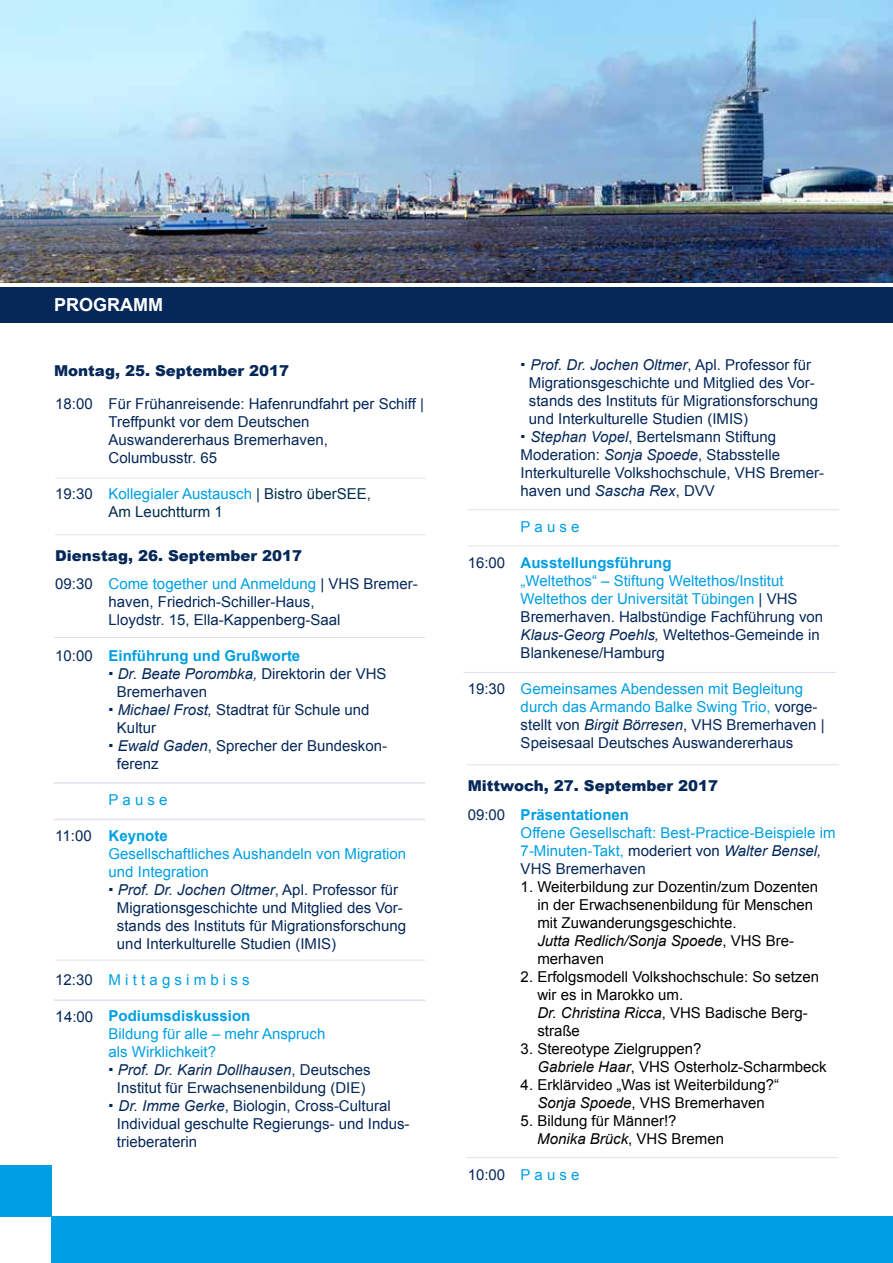
<style>
.page{position:relative;width:893px;height:1263px;background:#fff}
.page>*{position:absolute;margin:0;border:0;box-sizing:border-box;transform-origin:0 0}
.t1{font:700 18px "Arial";color:#fff}
.t2{font:15px/18px "Arial";color:#052859}
.t3{font:15px/18px "Arial";color:#000}
.t4{font:15px/18px "Arial";color:#009fe3}
.t5{font:italic 15px "Arial";color:#052859}
.t6{font:700 15px "Arial";color:#009fe3}
.t7{font:900 15px "Arial";color:#052859}
.t8{font:15px/18px "Arial";color:#002d4b}
.s1{color:#009fe3}
.s2{font-size:15.75px}
.s3{font-weight:900;font-style:normal}
.s4{font-style:normal}
.s5{font-weight:900}
.s6{font-style:italic}
.s7{color:#052859}
.s8{font-style:italic;color:#052859}
</style>
<div class="page">
<img style="left:0;top:0;width:893px;height:282px">
<hr style="left:466px;top:1157px;width:373px;height:1px;background:#dee2eb">
<hr style="left:463px;top:672px;width:373px;height:1px;background:#dee2eb">
<hr style="left:466px;top:764px;width:373px;height:1px;background:#dee2eb">
<hr style="left:55px;top:478px;width:370px;height:1px;background:#dee2eb">
<hr style="left:55px;top:534px;width:370px;height:1px;background:#dee2eb">
<hr style="left:54px;top:637px;width:371px;height:1px;background:#dee2eb">
<hr style="left:54px;top:819px;width:371px;height:1px;background:#dee2eb">
<hr style="left:54px;top:782px;width:371px;height:2px;background:#dee2eb">
<hr style="left:54px;top:999px;width:371px;height:2px;background:#dee2eb">
<hr style="left:468px;top:509px;width:371px;height:1px;background:#dee2eb">
<hr style="left:468px;top:545px;width:371px;height:1px;background:#dee2eb">
<hr style="left:56px;top:960px;width:369px;height:1px;background:#dee2eb">
<div style="left:0;top:287px;width:893px;height:35px;background:#052859"></div>
<div style="left:52px;top:1216px;width:841px;height:47px;background:#009fe3"></div>
<div style="left:0;top:1165px;width:51px;height:51px;background:#009fe3"></div>
<p class="t1" style="left:54px;top:293px;width:110px">PROGRAMM</p>
<p class="t7" style="left:54px;top:360px;width:237px">Montag, 25. September 2017</p>
<p class="t2" style="left:55px;top:395px;width:39px">18:00</p>
<p class="t2" style="left:55px;top:485px;width:39px">19:30</p>
<p class="t2" style="left:109px;top:394px;width:317px">Für Frühanreisende: Hafenrundfahrt per Schiff |<br>Treffpunkt vor dem Deutschen<br>Auswandererhaus Bremerhaven,<br>Columbusstr. 65</p>
<p class="t8" style="left:109px;top:484px;width:264px"><span class="s1">Kollegialer Austausch</span> | Bistro überSEE,<br>Am Leuchtturm 1</p>
<p class="t7" style="left:55px;top:545px;width:248px">Dienstag, 26. September 2017</p>
<p class="t2" style="left:55px;top:575px;width:39px">09:30</p>
<p class="t2" style="left:55px;top:647px;width:39px">10:00</p>
<p class="t2" style="left:55px;top:827px;width:38px">11:00</p>
<p class="t2" style="left:55px;top:971px;width:39px">12:30</p>
<p class="t2" style="left:55px;top:1008px;width:39px"><span class="s2">1</span>4:00</p>
<p class="t2" style="left:109px;top:574px;width:311px"><span class="s1">Come together und Anmeldung</span> | VHS Bremer&shy;haven, Friedrich-Schiller-Haus,<br>Lloydstr. 15, Ella-Kappenberg-Saal</p>
<p class="t6" style="left:109px;top:645px;width:193px">Einführung und Grußworte</p>
<p class="t5" style="left:109px;top:664px;width:279px"><span class="s3">·</span> Dr. Beate Porombka, <span class="s4">Direktorin der VHS</span></p>
<p class="t2" style="left:117px;top:682px;width:92px">Bremerhaven</p>
<p class="t2" style="left:109px;top:700px;width:262px"><span class="s5">·</span> <span class="s6">Michael Frost,</span> Stadtrat für Schule und</p>
<p class="t2" style="left:117px;top:718px;width:41px">Kultur</p>
<p class="t2" style="left:109px;top:736px;width:280px"><span class="s5">·</span> <span class="s6">Ewald Gaden</span>, Sprecher der Bundeskon-</p>
<p class="t2" style="left:117px;top:754px;width:43px">ferenz</p>
<p class="t4" style="left:109px;top:790px;width:60px">P a u s e</p>
<p class="t6" style="left:109px;top:825px;width:61px">Keynote</p>
<p class="t4" style="left:109px;top:844px;width:299px">Gesellschaftliches Aushandeln von Migration</p>
<p class="t4" style="left:109px;top:862px;width:102px">und Integration</p>
<p class="t5" style="left:109px;top:880px;width:291px"><span class="s3">·</span> Prof. Dr. Jochen Oltmer<span class="s4">, Apl. Professor für</span></p>
<p class="t2" style="left:117px;top:898px;width:287px">Migrationsgeschichte und Mitglied des Vor-</p>
<p class="t2" style="left:117px;top:916px;width:291px">stands des Instituts für Migrationsforschung</p>
<p class="t2" style="left:117px;top:934px;width:221px">und Interkulturelle Studien (IMIS)</p>
<p class="t4" style="left:109px;top:970px;width:142px">M i t t a g s i m b i s s</p>
<p class="t6" style="left:109px;top:1005px;width:143px">Podiumsdiskussion</p>
<p class="t4" style="left:109px;top:1024px;width:218px">Bildung für alle – mehr Anspruch</p>
<p class="t4" style="left:109px;top:1042px;width:109px">als Wirklichkeit?</p>
<p class="t5" style="left:109px;top:1060px;width:264px"><span class="s3">·</span> Prof. Dr. Karin Dollhausen<span class="s4">, Deutsches</span></p>
<p class="t2" style="left:117px;top:1078px;width:250px">Institut für Erwachsenenbildung (DIE)</p>
<p class="t2" style="left:109px;top:1096px;width:284px"><span class="s5">·</span> <span class="s6">Dr. Imme Gerke</span>, Biologin, Cross-Cultural</p>
<p class="t2" style="left:117px;top:1114px;width:294px">Individual geschulte Regierungs- und Indus-</p>
<p class="t2" style="left:117px;top:1132px;width:82px">trieberaterin</p>
<p class="t2" style="left:468px;top:554px;width:39px">16:00</p>
<p class="t2" style="left:468px;top:680px;width:39px">19:30</p>
<p class="t5" style="left:521px;top:355px;width:292px"><span class="s3">·</span> Prof. Dr. Jochen Oltmer<span class="s4">, Apl. Professor für</span></p>
<p class="t2" style="left:529px;top:374px;width:287px">Migrationsgeschichte und Mitglied des Vor-</p>
<p class="t2" style="left:529px;top:392px;width:291px">stands des Instituts für Migrationsforschung</p>
<p class="t2" style="left:529px;top:410px;width:221px">und Interkulturelle Studien (IMIS)</p>
<p class="t2" style="left:521px;top:428px;width:257px"><span class="s5">·</span> <span class="s6">Stephan Vopel</span>, Bertelsmann Stiftung</p>
<p class="t2" style="left:521px;top:446px;width:261px">Moderation: <span class="s6">Sonja Spoede</span>, Stabsstelle</p>
<p class="t2" style="left:521px;top:464px;width:305px">Interkulturelle Volkshochschule, VHS Bremer-</p>
<p class="t2" style="left:521px;top:482px;width:196px">haven und <span class="s6">Sascha Rex</span>, DVV</p>
<p class="t4" style="left:521px;top:518px;width:60px">P a u s e</p>
<p class="t6" style="left:521px;top:553px;width:152px">Ausstellungsführung</p>
<p class="t2" style="left:521px;top:572px;width:304px"><span class="s1">„Weltethos“ – Stiftung Weltethos/Institut Weltethos der Universität Tübingen</span> | VHS Bremerhaven. Halbstündige Fachführung von <span class="s6">Klaus-Georg Poehls,</span> Weltethos-Gemeinde in Blankenese/Hamburg</p>
<p class="t2" style="left:521px;top:680px;width:306px"><span class="s1">Gemeinsames Abendessen mit Begleitung durch das Armando Balke Swing Trio,</span> vorge&shy;stellt von <span class="s6">Birgit Börresen</span>, VHS Bremerhaven | Speisesaal Deutsches Auswandererhaus</p>
<p class="t7" style="left:468px;top:775px;width:252px">Mittwoch, 27. September 2017</p>
<p class="t2" style="left:468px;top:806px;width:39px">09:00</p>
<p class="t2" style="left:468px;top:1166px;width:39px">10:00</p>
<p class="t6" style="left:521px;top:805px;width:110px">Präsentationen</p>
<p class="t4" style="left:521px;top:824px;width:316px">Offene Gesellschaft: Best-Practice-Beispiele im<br>7-Minuten-Takt, <span class="s7">moderiert von</span> <span class="s8">Walter Bensel,<br></span><span class="s7">VHS Bremerhaven</span></p>
<p class="t3" style="left:537px;top:878px;width:282px;text-indent:-17px">1. Weiterbildung zur Dozentin/zum Dozenten in der Erwachsenenbildung für Menschen mit Zuwanderungsgeschichte.<br><span class="s6">Jutta Redlich/Sonja Spoede</span>, VHS Bre&shy;merhaven</p>
<p class="t3" style="left:537px;top:968px;width:283px;text-indent:-17px">2. Erfolgsmodell Volkshochschule: So setzen wir es in Marokko um.<br><span class="s6">Dr. Christina Ricca</span>, VHS Badische Berg&shy;straße</p>
<p class="t3" style="left:537px;top:1040px;width:291px;text-indent:-17px">3. Stereotype Zielgruppen?<br><span class="s6">Gabriele Haar</span>, VHS Osterholz-Scharmbeck</p>
<p class="t3" style="left:521px;top:1076px;width:260px;text-align:center">4. Erklärvideo „Was ist Weiterbildung?“<br><span class="s6">Sonja Spoede</span>, VHS Bremerhaven</p>
<p class="t3" style="left:537px;top:1112px;width:188px;text-indent:-17px">5. Bildung für Männer!?<br><span class="s6">Monika Brück</span>, VHS Bremen</p>
<p class="t4" style="left:521px;top:1166px;width:60px">P a u s e</p>
</div>
